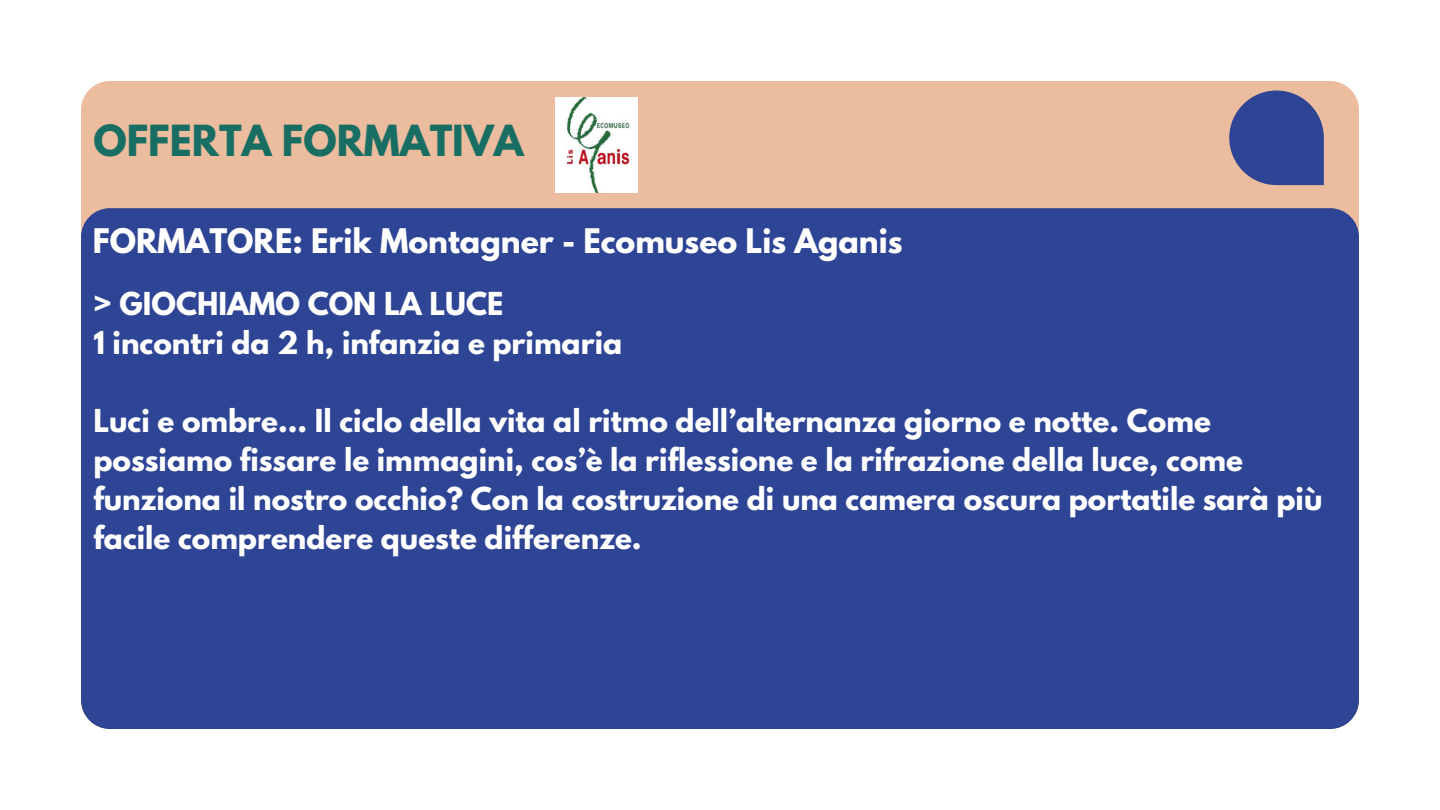
<style>
.page{position:relative;width:1440px;height:810px;background:#fff}
.page>*{position:absolute;margin:0;border:0;box-sizing:border-box;transform-origin:0 0}
.t1{font:700 38px "League Spartan";color:#196e63}
.t2{font:700 30px "League Spartan";color:#fff}
.t3{font:700 28px/39px "League Spartan";color:#fff}
</style>
<div class="page">
<div style="left:81px;top:81px;width:1278px;height:648px;background:#ecbc9e;border-radius:29px"></div>
<div style="left:81px;top:208px;width:1278px;height:521px;background:#2e4494;border-radius:29px"></div>
<svg style="left:1229px;top:91px;width:95px;height:94px"></svg>
<img style="left:555px;top:98px;width:83px;height:94px">
<p class="t1" style="left:93px;top:121px;width:432px">OFFERTA FORMATIVA</p>
<p class="t2" style="left:93px;top:226px;width:811px">FORMATORE: Erik Montagner - Ecomuseo Lis Aganis</p>
<p class="t3" style="left:93px;top:288px;width:412px">&gt; GIOCHIAMO CON LA LUCE</p>
<p class="t3" style="left:93px;top:327px;width:530px">1 incontri da 2 h, infanzia e primaria</p>
<p class="t3" style="left:93px;top:405px;width:1230px">Luci e ombre... Il ciclo della vita al ritmo dell’alternanza giorno e notte. Come possiamo fissare le immagini, cos’è la riflessione e la rifrazione della luce, come funziona il nostro occhio? Con la costruzione di una camera oscura portatile sarà più facile comprendere queste differenze.</p>
</div>
